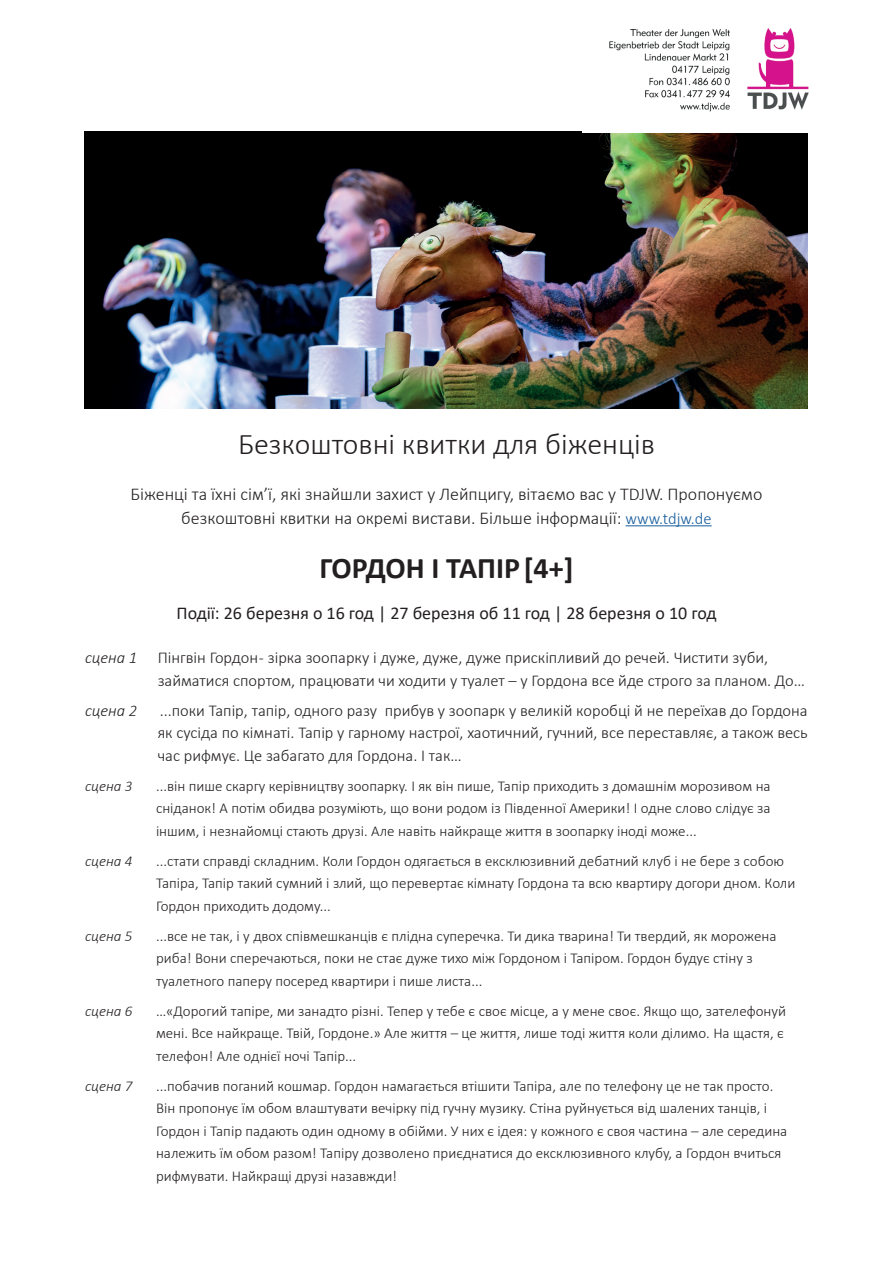
<style>
.page{position:relative;width:893px;height:1263px;background:#fff}
.page>*{position:absolute;margin:0;border:0;box-sizing:border-box;transform-origin:0 0}
.t1{font:300 30px "Calibri";color:#231f20}
.t2{font:700 30px "Calibri";color:#231f20}
.t3{font:300 18px/24px "Calibri";color:#231f20;text-align:center}
.t4{font:18px "Calibri";color:#231f20}
.t5{font:300 16.5px/22.5px "Calibri";color:#231f20}
.t6{font:italic 300 16.5px "Calibri";color:#231f20}
.t7{font:300 15px/22.5px "Calibri";color:#231f20}
.t8{font:italic 300 15px "Calibri";color:#231f20}
.s1{font-size:16.5px;color:#175d9e}
.s2{font-style:italic}
</style>
<div class="page">
<img style="left:84px;top:132px;width:724px;height:277px">
<hr style="left:626px;top:525px;width:86px;height:1px;background:#175d9e">
<img style="left:609px;top:28px;width:200px;height:84px">
<h1 class="t1" style="left:238px;top:426px;width:418px">Безкоштовні квитки для біженців</h1>
<p class="t3" style="left:131px;top:482px;width:633px">Біженці та їхні сім’ї, які знайшли захист у Лейпцигу, вітаємо вас у TDJW. Пропонуємо безкоштовні квитки на окремі вистави. Більше інформації: <span class="s1">www.tdjw.de</span></p>
<h1 class="t2" style="left:319px;top:547px;width:256px">ГОРДОН І ТАПІР[4+]</h1>
<p class="t4" style="left:176px;top:601px;width:541px">Події: 26 березня о 16 год | 27 березня об 11 год | 28 березня о 10 год</p>
<p class="t5" style="left:158px;top:646px;width:649px;text-indent:-73px"><span class="s2">сцена 1</span> Пінгвін Гордон - зірка зоопарку і дуже, дуже, дуже прискіпливий до речей. Чистити зуби, займатися спортом, працювати чи ходити у туалет – у Гордона все йде строго за планом. До…</p>
<p class="t6" style="left:85px;top:700px;width:54px">сцена 2</p>
<p class="t5" style="left:158px;top:699px;width:652px;text-align:justify">...поки Тапір, тапір, одного разу прибув у зоопарк у великій коробці й не переїхав до Гордона як сусіда по кімнаті. Тапір у гарному настрої, хаотичний, гучний, все переставляє, а також весь час рифмує. Це забагато для Гордона. І так…</p>
<p class="t8" style="left:85px;top:776px;width:49px">сцена 3</p>
<p class="t7" style="left:156px;top:774px;width:616px;text-align:justify">...він пише скаргу керівництву зоопарку. І як він пише, Тапір приходить з домашнім морозивом на сніданок! А потім обидва розуміють, що вони родом із Південної Америки! І одне слово слідує за іншим, і незнайомці стають друзі. Але навіть найкраще життя в зоопарку іноді може...</p>
<p class="t8" style="left:85px;top:851px;width:49px">сцена 4</p>
<p class="t7" style="left:156px;top:849px;width:641px">...стати справді складним. Коли Гордон одягається в ексклюзивний дебатний клуб і не бере з собою<br>Тапіра, Тапір такий сумний і злий, що перевертає кімнату Гордона та всю квартиру догори дном. Коли<br>Гордон приходить додому...</p>
<p class="t8" style="left:85px;top:926px;width:49px">сцена 5</p>
<p class="t7" style="left:156px;top:924px;width:622px">...все не так, і у двох співмешканців є плідна суперечка. Ти дика тварина! Ти твердий, як морожена риба! Вони сперечаються, поки не стає дуже тихо між Гордоном і Тапіром. Гордон будує стіну з туалетного паперу посеред квартири і пише листа...</p>
<p class="t8" style="left:85px;top:1001px;width:49px">сцена 6</p>
<p class="t7" style="left:156px;top:999px;width:631px">…«Дорогий тапіре, ми занадто різні. Тепер у тебе є своє місце, а у мене своє. Якщо що, зателефонуй мені. Все найкраще. Твій, Гордоне.» Але життя – це життя, лише тоді життя коли ділимо. На щастя, є телефон! Але однієї ночі Тапір...</p>
<p class="t8" style="left:85px;top:1076px;width:49px">сцена 7</p>
<p class="t7" style="left:156px;top:1074px;width:633px">...побачив поганий кошмар. Гордон намагається втішити Тапіра, але по телефону це не так просто.<br>Він пропонує їм обом влаштувати вечірку під гучну музику. Стіна руйнується від шалених танців, і Гордон і Тапір падають один одному в обійми. У них є ідея: у кожного є своя частина – але середина належить їм обом разом! Тапіру дозволено приєднатися до ексклюзивного клубу, а Гордон вчиться рифмувати. Найкращі друзі назавжди!</p>
</div>
